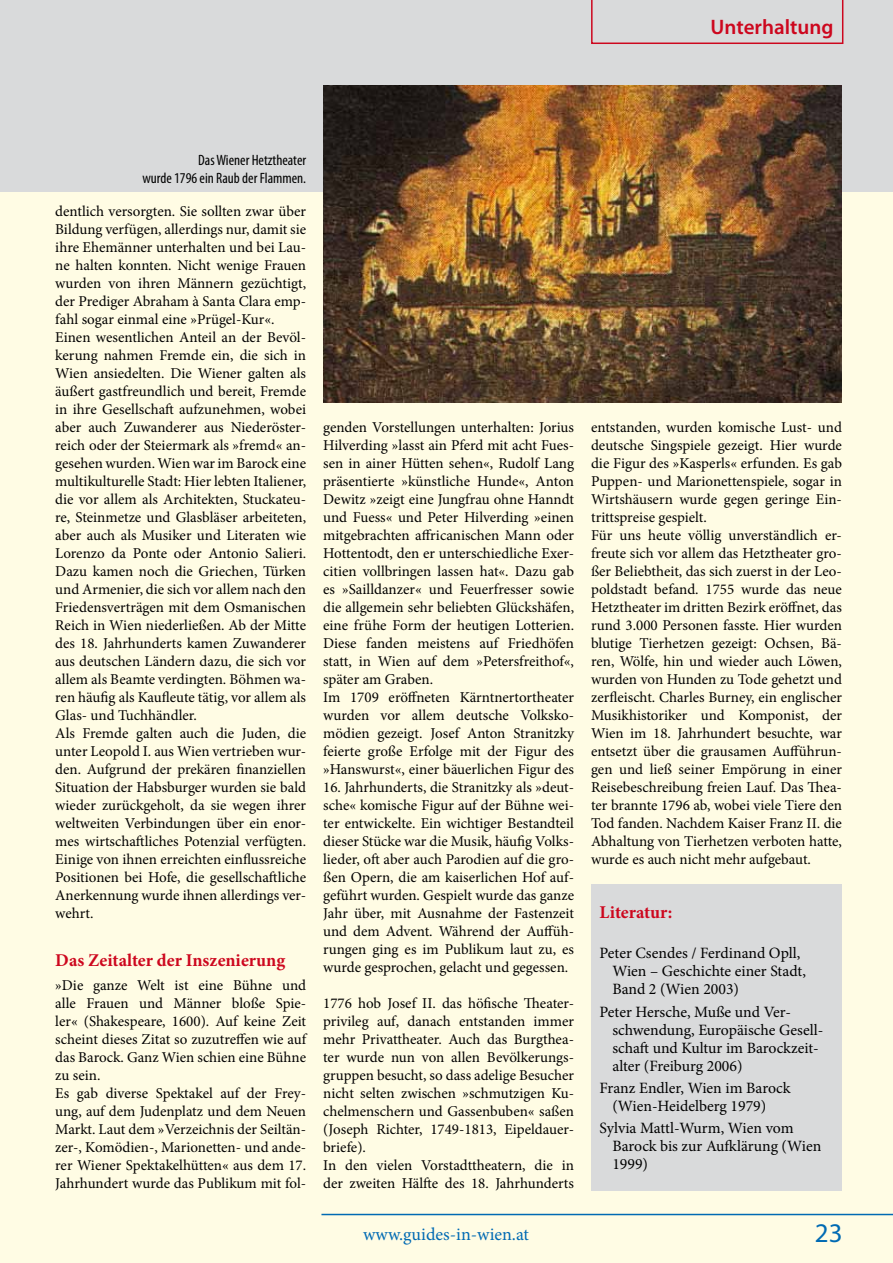
<style>
.page{position:relative;width:893px;height:1263px;background:#fffce4}
.page>*{position:absolute;margin:0;border:0;box-sizing:border-box;transform-origin:0 0}
.t1{font:27px "Myriad Pro";color:#006ab3}
.t2{font:600 21px "Myriad Pro";color:#cd071e}
.t3{font:700 18px "Minion Pro";color:#cd071e}
.t4{font:18px "Minion Pro";color:#006ab3}
.t5{font:15.75px/18px "Minion Pro";color:#000}
.t6{font:15px/18px "Minion Pro";color:#000}
.t7{font:condensed 15px/18px "Myriad Pro";color:#000;text-align:right}
</style>
<div class="page">
<div style="left:0;top:0;width:893px;height:191px;background:#d9dadb"></div>
<svg style="left:591px;top:0;width:252px;height:44px"></svg>
<hr style="left:321px;top:1214px;width:572px;height:1px;background:#006ab3">
<div style="left:591px;top:884px;width:251px;height:307px;background:#d9dadb"></div>
<img style="left:323px;top:85px;width:519px;height:317px">
<h2 class="t2" style="left:710px;top:13px;width:124px">Unterhaltung</h2>
<p class="t7" style="left:142px;top:151px;width:165px">Das Wiener Hetztheater<br>wurde 1796 ein Raub der Flammen.</p>
<p class="t6" style="left:55px;top:202px;width:252px">dentlich versorgten. Sie sollten zwar über Bildung verfügen, allerdings nur, damit sie ihre Ehemänner unterhalten und bei Lau&shy;ne halten konnten. Nicht wenige Frauen wurden von ihren Männern gezüchtigt, der Prediger Abraham à Santa Clara emp&shy;fahl sogar einmal eine »Prügel-Kur«.<br>Einen wesentlichen Anteil an der Bevöl&shy;kerung nahmen Fremde ein, die sich in Wien ansiedelten. Die Wiener galten als äußert gastfreundlich und bereit, Fremde in ihre Gesellschaft aufzunehmen, wobei aber auch Zuwanderer aus Niederöster&shy;reich oder der Steiermark als »fremd« an&shy;gesehen wurden. Wien war im Barock eine multikulturelle Stadt: Hier lebten Italiener, die vor allem als Architekten, Stuckateu&shy;re, Steinmetze und Glasbläser arbeiteten, aber auch als Musiker und Literaten wie Lorenzo da Ponte oder Antonio Salieri.<br>Dazu kamen noch die Griechen, Türken und Armenier, die sich vor allem nach den Friedensverträgen mit dem Osmanischen Reich in Wien niederließen. Ab der Mitte des 18. Jahrhunderts kamen Zuwanderer aus deutschen Ländern dazu, die sich vor allem als Beamte verdingten. Böhmen wa&shy;ren häufig als Kaufleute tätig, vor allem als Glas- und Tuchhändler.<br>Als Fremde galten auch die Juden, die unter Leopold I. aus Wien vertrieben wur&shy;den. Aufgrund der prekären finanziellen Situation der Habsburger wurden sie bald wieder zurückgeholt, da sie wegen ihrer weltweiten Verbindungen über ein enor&shy;mes wirtschaftliches Potenzial verfügten.<br>Einige von ihnen erreichten einflussreiche Positionen bei Hofe, die gesellschaftliche Anerkennung wurde ihnen allerdings ver&shy;wehrt.</p>
<p class="t3" style="left:55px;top:947px;width:231px">Das Zeitalter der Inszenierung</p>
<p class="t6" style="left:55px;top:976px;width:254px">»Die ganze Welt ist eine Bühne und alle Frauen und Männer bloße Spie&shy;ler« (Shakespeare, 1600). Auf keine Zeit scheint dieses Zitat so zuzutreffen wie auf das Barock. Ganz Wien schien eine Bühne zu sein.<br>Es gab diverse Spektakel auf der Frey&shy;ung, auf dem Judenplatz und dem Neuen Markt. Laut dem »Verzeichnis der Seiltän&shy;zer-, Komödien-, Marionetten- und ande&shy;rer Wiener Spektakelhütten« aus dem 17.<br>Jahrhundert wurde das Publikum mit fol-</p>
<p class="t6" style="left:323px;top:418px;width:252px">genden Vorstellungen unterhalten: Jorius Hilverding »lasst ain Pferd mit acht Fues&shy;sen in ainer Hütten sehen«, Rudolf Lang präsentierte »künstliche Hunde«, Anton Dewitz »zeigt eine Jungfrau ohne Hanndt und Fuess« und Peter Hilverding »einen mitgebrachten affricanischen Mann oder Hottentodt, den er unterschiedliche Exer&shy;citien vollbringen lassen hat«. Dazu gab es »Sailldanzer« und Feuerfresser sowie die allgemein sehr beliebten Glückshäfen, eine frühe Form der heutigen Lotterien.<br>Diese fanden meistens auf Friedhöfen statt, in Wien auf dem »Petersfreithof«, später am Graben.<br>Im 1709 eröffneten Kärntnertortheater wurden vor allem deutsche Volksko&shy;mödien gezeigt. Josef Anton Stranitzky feierte große Erfolge mit der Figur des »Hanswurst«, einer bäuerlichen Figur des</p>
<p class="t6" style="left:323px;top:778px;width:252px;text-align:justify">16. Jahrhunderts, die Stranitzky als »deut&shy;sche« komische Figur auf der Bühne wei&shy;ter entwickelte. Ein wichtiger Bestandteil dieser Stücke war die Musik, häufig Volks&shy;lieder, oft aber auch Parodien auf die gro&shy;ßen Opern, die am kaiserlichen Hof auf&shy;geführt wurden. Gespielt wurde das ganze Jahr über, mit Ausnahme der Fastenzeit und dem Advent. Während der Auffüh&shy;rungen ging es im Publikum laut zu, es wurde gesprochen, gelacht und gegessen.</p>
<p class="t6" style="left:323px;top:994px;width:252px">1776 hob Josef II. das höfische Theater&shy;privileg auf, danach entstanden immer mehr Privattheater. Auch das Burgthea&shy;ter wurde nun von allen Bevölkerungs&shy;gruppen besucht, so dass adelige Besucher nicht selten zwischen »schmutzigen Ku&shy;chelmenschern und Gassenbuben« saßen (Joseph Richter, 1749-1813, Eipeldauer&shy;briefe).<br>In den vielen Vorstadttheatern, die in der zweiten Hälfte des 18. Jahrhunderts</p>
<p class="t6" style="left:591px;top:418px;width:252px">entstanden, wurden komische Lust- und deutsche Singspiele gezeigt. Hier wurde die Figur des »Kasperls« erfunden. Es gab Puppen- und Marionettenspiele, sogar in Wirtshäusern wurde gegen geringe Ein&shy;trittspreise gespielt.<br>Für uns heute völlig unverständlich er&shy;freute sich vor allem das Hetztheater gro&shy;ßer Beliebtheit, das sich zuerst in der Leo&shy;poldstadt befand. 1755 wurde das neue Hetztheater im dritten Bezirk eröffnet, das rund 3.000 Personen fasste. Hier wurden blutige Tierhetzen gezeigt: Ochsen, Bä&shy;ren, Wölfe, hin und wieder auch Löwen, wurden von Hunden zu Tode gehetzt und zerfleischt. Charles Burney, ein englischer Musikhistoriker und Komponist, der Wien im 18. Jahrhundert besuchte, war entsetzt über die grausamen Aufführun&shy;gen und ließ seiner Empörung in einer Reisebeschreibung freien Lauf. Das Thea&shy;ter brannte 1796 ab, wobei viele Tiere den Tod fanden. Nachdem Kaiser Franz II. die Abhaltung von Tierhetzen verboten hatte, wurde es auch nicht mehr aufgebaut.</p>
<p class="t3" style="left:600px;top:900px;width:74px">Literatur:</p>
<p class="t5" style="left:612px;top:944px;width:195px;text-indent:-13px">Peter Csendes / Ferdinand Opll,<br>Wien – Geschichte einer Stadt,<br>Band 2 (Wien 2003)</p>
<p class="t5" style="left:612px;top:1003px;width:213px;text-indent:-13px">Peter Hersche, Muße und Ver&shy;schwendung, Europäische Gesell&shy;schaft und Kultur im Barockzeit&shy;alter (Freiburg 2006)</p>
<p class="t5" style="left:612px;top:1079px;width:180px;text-indent:-13px">Franz Endler, Wien im Barock (Wien-Heidelberg 1979)</p>
<p class="t5" style="left:612px;top:1119px;width:210px;text-indent:-13px">Sylvia Mattl-Wurm, Wien vom<br>Barock bis zur Aufklärung (Wien<br>1999)</p>
<p class="t4" style="left:363px;top:1222px;width:168px">www.guides-in-wien.at</p>
<h1 class="t1" style="left:815px;top:1216px;width:29px">23</h1>
</div>
